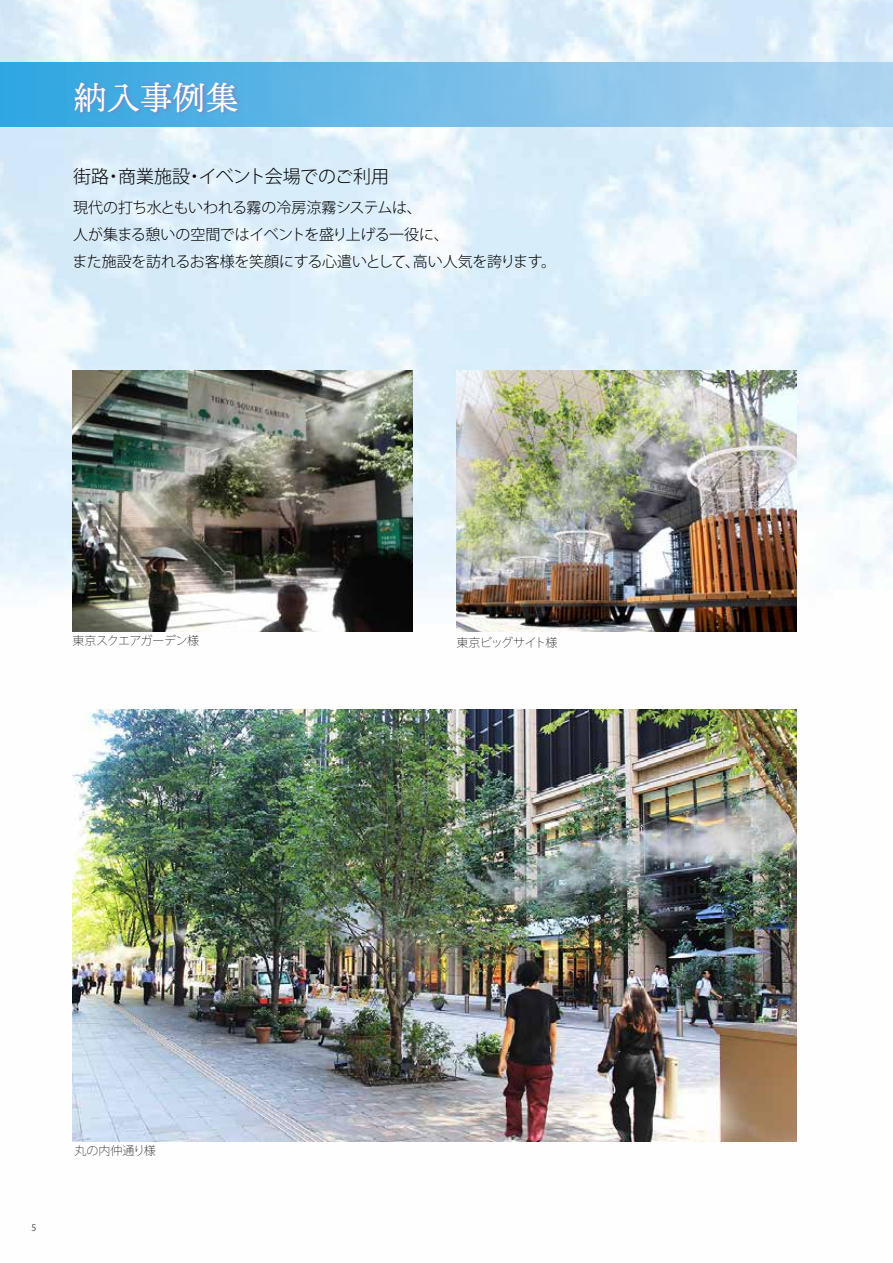
<style>
.page{position:relative;width:893px;height:1263px;background:#fff}
.page>*{position:absolute;margin:0;border:0;box-sizing:border-box;transform-origin:0 0}
.t1{font:33px "Ten Mincho";color:#fff}
.t2{font:300 18px "Koz Go Pr 6 N";color:#000}
.t3{font:300 15px/27px "Koz Go Pr 6 N";letter-spacing:-.02em;color:#000}
.t4{font:200 12px "Koz Go Pr 6 N";letter-spacing:-.04em;color:#000}
.t5{font:200 12px "Koz Go Pr 6 N";color:#000}
.t6{font:300 9px "Koz Go Pr 6 N";color:#000}
</style>
<div class="page">
<img style="left:0;top:0;width:893px;height:1142px">
<img style="left:456px;top:370px;width:340px;height:262px">
<svg style="left:0;top:63px;width:893px;height:64px;background:#87c4ea"></svg>
<img style="left:21px;top:27px;width:275px;height:172px">
<img style="left:73px;top:370px;width:340px;height:261px">
<img style="left:72px;top:709px;width:725px;height:432px">
<h1 class="t1" style="left:74px;top:79px;width:166px">納入事例集</h1>
<p class="t2" style="left:73px;top:166px;width:318px">街路・商業施設・イベント会場でのご利用</p>
<p class="t3" style="left:72px;top:195px;width:485px">現代の打ち水ともいわれる霧の冷房涼霧システムは、<br>人が集まる憩いの空間ではイベントを盛り上げる一役に、<br>また施設を訪れるお客様を笑顔にする心遣いとして、高い人気を誇ります。</p>
<p class="t4" style="left:73px;top:634px;width:128px">東京スクエアガーデン様</p>
<p class="t4" style="left:456px;top:635px;width:103px">東京ビッグサイト様</p>
<p class="t6" style="left:31px;top:1222px;width:6px">5</p>
<p class="t5" style="left:74px;top:1144px;width:83px">丸の内仲通り様</p>
</div>
